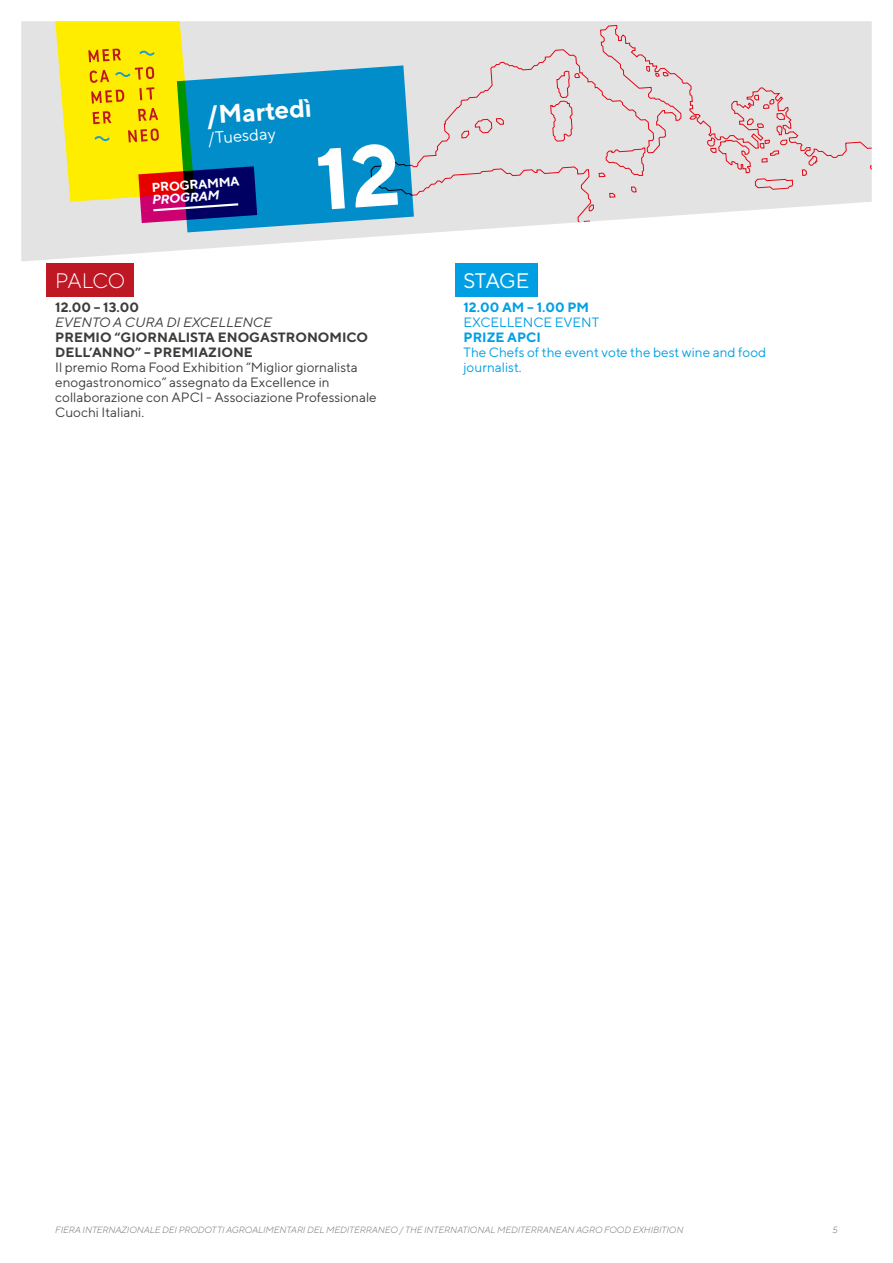
<style>
.page{position:relative;width:893px;height:1263px;background:#fff}
.page>*{position:absolute;margin:0;border:0;box-sizing:border-box;transform-origin:0 0}
.t1{font:700 25.5px "TT Norms";color:#fff}
.t2{font:21px "TT Norms";letter-spacing:-.03em;color:#fff}
.t3{font:300 21px "TT Norms";letter-spacing:-.03em;color:#fff}
.t4{font:16.5px "TT Norms";color:#fff}
.t5{font:13.5px/15px "TT Norms";color:#3c3c3b}
.t6{font:13.5px/15px "TT Norms";color:#009fe3}
.t7{font:700 13.5px/15px "TT Norms";color:#3c3c3b}
.t8{font:700 13.5px "TT Norms";color:#009fe3}
.t9{font:italic 13.5px "TT Norms";color:#3c3c3b}
.t10{font:700 12.75px "TT Norms";color:#fff}
.t11{font:italic 700 12.75px "TT Norms";color:#fff}
.t12{font:italic 300 9px "TT Norms";color:#706f6f}
</style>
<div class="page">
<svg style="left:21px;top:21px;width:851px;height:240px"></svg>
<svg style="left:370px;top:25px;width:502px;height:212px;background:#e5e0e0"></svg>
<div style="left:455px;top:264px;width:83px;height:33px;background:#009fe3"></div>
<div style="left:47px;top:264px;width:87px;height:33px;background:#bd1823"></div>
<svg style="left:55px;top:21px;width:359px;height:211px;background:#82af90"></svg>
<h1 class="t1" style="left:205px;top:99px;width:107px;rotate:-4deg">/Martedì</h1>
<p class="t4" style="left:207px;top:128px;width:69px;rotate:-4deg">/Tuesday</p>
<p class="t10" style="left:151px;top:179px;width:89px;rotate:-4deg">PROGRAMMA</p>
<p class="t11" style="left:152px;top:192px;width:69px;rotate:-4deg">PROGRAM</p>
<h2 class="t3" style="left:55px;top:268px;width:72px">PALCO</h2>
<p class="t7" style="left:55px;top:299px;width:85px">12.00 – 13.00</p>
<p class="t9" style="left:55px;top:314px;width:218px">EVENTO A CURA DI EXCELLENCE</p>
<p class="t7" style="left:55px;top:329px;width:314px">PREMIO “GIORNALISTA ENOGASTRONOMICO<br>DELL’ANNO” – PREMIAZIONE</p>
<p class="t5" style="left:55px;top:359px;width:323px">Il premio Roma Food Exhibition “Miglior giornalista enogastronomico” assegnato da Excellence in collaborazione con APCI - Associazione Professionale Cuochi Italiani.</p>
<h2 class="t2" style="left:463px;top:268px;width:67px">STAGE</h2>
<p class="t8" style="left:463px;top:298px;width:127px">12.00 AM – 1.00 PM</p>
<p class="t6" style="left:463px;top:314px;width:137px">EXCELLENCE EVENT</p>
<p class="t8" style="left:463px;top:328px;width:79px">PRIZE APCI</p>
<p class="t6" style="left:463px;top:344px;width:304px">The Chefs of the event vote the best wine and food journalist.</p>
<p class="t12" style="left:55px;top:1225px;width:630px">FIERA INTERNAZIONALE DEI PRODOTTI AGROALIMENTARI DEL MEDITERRANEO / THE INTERNATIONAL MEDITERRANEAN AGRO FOOD EXHIBITION</p>
<p class="t12" style="left:832px;top:1225px;width:7px">5</p>
</div>
